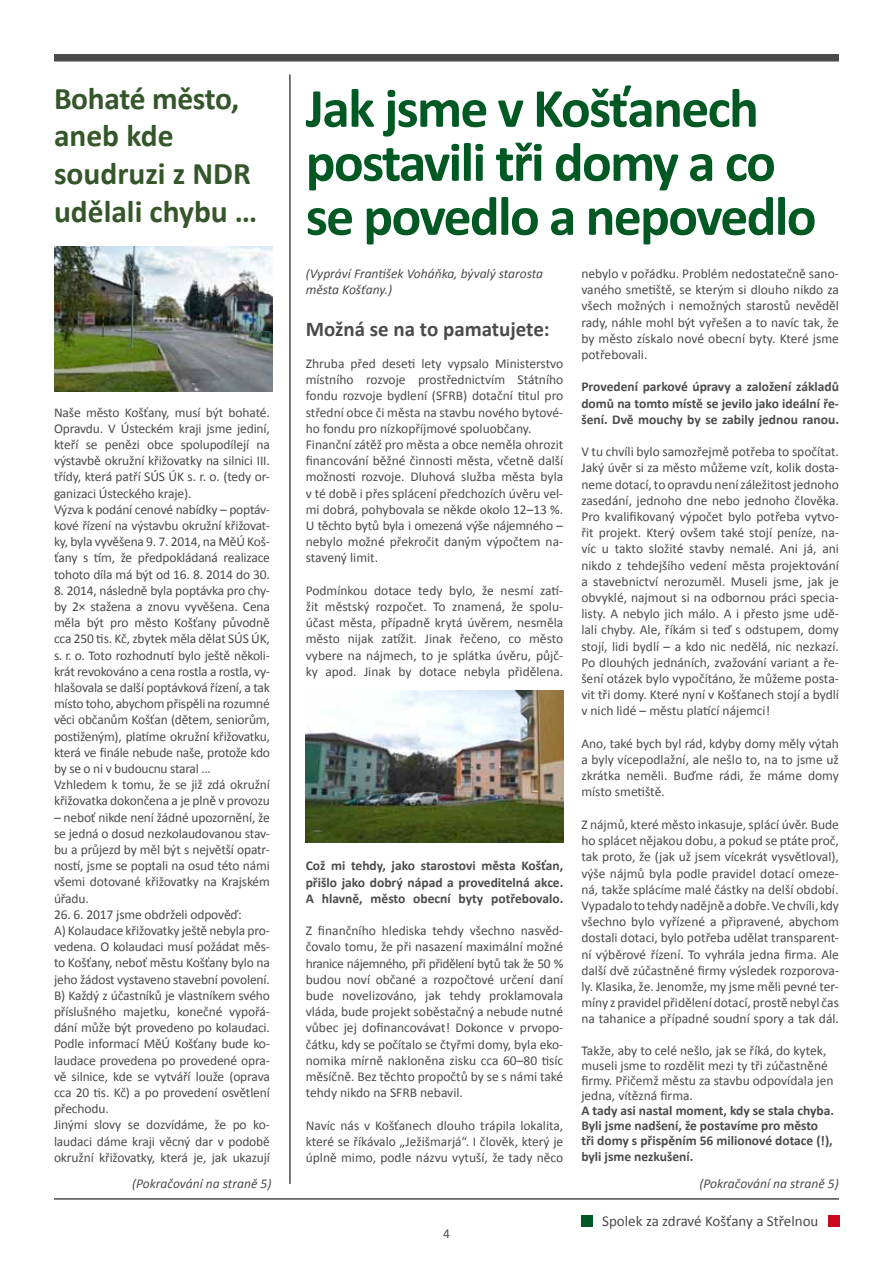
<style>
.page{position:relative;width:893px;height:1263px;background:#fff}
.page>*{position:absolute;margin:0;border:0;box-sizing:border-box;transform-origin:0 0}
.t1{font:700 55.5px/54px "Calibri";letter-spacing:-.03em;color:#005823}
.t2{font:700 31.5px/37.8px "Calibri";color:#35562a}
.t3{font:700 21px "Calibri";color:#4b4b4d}
.t4{font:15px "Calibri";color:#4b4b4d}
.t5{font:13.5px/16.2px "Calibri";letter-spacing:-.01em;color:#4b4b4d;text-align:justify}
.t6{font:700 13.5px/16.2px "Calibri";color:#4b4b4d;text-align:justify}
.t7{font:italic 13.5px/16.2px "Calibri";color:#4b4b4d}
</style>
<div class="page">
<hr style="left:54px;top:1198px;width:785px;height:1px;background:#4b4b4d">
<div style="left:581px;top:1215px;width:11px;height:11px;background:#005823"></div>
<div style="left:828px;top:1215px;width:12px;height:11px;background:#cd071e"></div>
<div style="left:54px;top:54px;width:785px;height:8px;background:#4b4b4d"></div>
<hr style="left:289px;top:74px;width:2px;height:1110px;background:#4b4b4d">
<img style="left:55px;top:247px;width:217px;height:144px">
<img style="left:306px;top:691px;width:257px;height:151px">
<h2 class="t2" style="left:54px;top:79px;width:205px">Bohaté město, aneb kde soudruzi z NDR udělali chybu …</h2>
<p class="t5" style="left:54px;top:404px;width:217px;text-align:left">Naše město Košťany, musí být bohaté.<br>Opravdu. V Ústeckém kraji jsme jediní, kteří se penězi obce spolupodílejí na výstavbě okružní křižovatky na silnici III. třídy, která patří SÚS ÚK s. r. o. (tedy or&shy;ganizaci Ústeckého kraje).<br>Výzva k podání cenové nabídky – poptáv&shy;kové řízení na výstavbu okružní křižovat&shy;ky, byla vyvěšena 9. 7. 2014, na MěÚ Koš&shy;ťany s tím, že předpokládaná realizace tohoto díla má být od 16. 8. 2014 do 30.</p>
<p class="t5" style="left:54px;top:582px;width:217px;text-align:left">8. 2014, následně byla poptávka pro chy&shy;by 2× stažena a znovu vyvěšena. Cena měla být pro město Košťany původně cca 250 tis. Kč, zbytek měla dělat SÚS ÚK, s. r. o. Toto rozhodnutí bylo ještě několi&shy;krát revokováno a cena rostla a rostla, vy&shy;hlašovala se další poptávková řízení, a tak místo toho, abychom přispěli na rozumné věci občanům Košťan (dětem, seniorům, postiženým), platíme okružní křižovatku, která ve finále nebude naše, protože kdo by se o ni v budoucnu staral …<br>Vzhledem k tomu, že se již zdá okružní křižovatka dokončena a je plně v provozu</p>
<p class="t5" style="left:54px;top:809px;width:217px">– neboť nikde není žádné upozornění, že se jedná o dosud nezkolaudovanou stav&shy;bu a průjezd by měl být s největší opatr&shy;ností, jsme se poptali na osud této námi všemi dotované křižovatky na Krajském úřadu.</p>
<p class="t5" style="left:54px;top:906px;width:217px;text-align:left">26. 6. 2017 jsme obdrželi odpověď:<br>A) Kolaudace křižovatky ještě nebyla pro&shy;vedena. O kolaudaci musí požádat měs&shy;to Košťany, neboť městu Košťany bylo na jeho žádost vystaveno stavební povolení.<br>B) Každý z účastníků je vlastníkem svého příslušného majetku, konečné vypořá&shy;dání může být provedeno po kolaudaci.<br>Podle informací MěÚ Košťany bude ko&shy;laudace provedena po provedené opra&shy;vě silnice, kde se vytváří louže (oprava cca 20 tis. Kč) a po provedení osvětlení přechodu.<br>Jinými slovy se dozvídáme, že po ko&shy;laudaci dáme kraji věcný dar v podobě okružní křižovatky, která je, jak ukazují</p>
<h1 class="t1" style="left:306px;top:81px;width:512px">Jak jsme v Košťanech postavili tři domy a co se povedlo a nepovedlo</h1>
<p class="t7" style="left:306px;top:265px;width:239px">(Vypráví František Voháňka, bývalý starosta města Košťany.)</p>
<h3 class="t3" style="left:306px;top:315px;width:245px">Možná se na to pamatujete:</h3>
<p class="t5" style="left:306px;top:355px;width:259px;text-align:left">Zhruba před deseti lety vypsalo Ministerstvo místního rozvoje prostřednictvím Státního fondu rozvoje bydlení (SFRB) dotační titul pro střední obce či města na stavbu nového bytové&shy;ho fondu pro nízkopříjmové spoluobčany.<br>Finanční zátěž pro města a obce neměla ohrozit financování běžné činnosti města, včetně další možnosti rozvoje. Dluhová služba města byla v té době i přes splácení předchozích úvěru vel&shy;mi dobrá, pohybovala se někde okolo 12–13 %.<br>U těchto bytů byla i omezená výše nájemného – nebylo možné překročit daným výpočtem na&shy;stavený limit.</p>
<p class="t5" style="left:306px;top:582px;width:259px">Podmínkou dotace tedy bylo, že nesmí zatí&shy;žit městský rozpočet. To znamená, že spolu&shy;účast města, případně krytá úvěrem, nesměla město nijak zatížit. Jinak řečeno, co město vybere na nájmech, to je splátka úvěru, půjč&shy;ky apod. Jinak by dotace nebyla přidělena.</p>
<p class="t6" style="left:306px;top:858px;width:259px">Což mi tehdy, jako starostovi města Košťan, přišlo jako dobrý nápad a proveditelná akce.<br>A hlavně, město obecní byty potřebovalo.</p>
<p class="t5" style="left:306px;top:922px;width:259px">Z finančního hlediska tehdy všechno nasvěd&shy;čovalo tomu, že při nasazení maximální možné hranice nájemného, při přidělení bytů tak že 50 % budou noví občané a rozpočtové určení daní bude novelizováno, jak tehdy proklamovala vláda, bude projekt soběstačný a nebude nutné vůbec jej dofinancovávat! Dokonce v prvopo&shy;čátku, kdy se počítalo se čtyřmi domy, byla eko&shy;nomika mírně nakloněna zisku cca 60–80 tisíc měsíčně. Bez těchto propočtů by se s námi také tehdy nikdo na SFRB nebavil.</p>
<p class="t5" style="left:306px;top:1117px;width:259px">Navíc nás v Košťanech dlouho trápila lokalita, které se říkávalo „Ježišmarjá“. I člověk, který je úplně mimo, podle názvu vytuší, že tady něco</p>
<p class="t5" style="left:581px;top:265px;width:259px">nebylo v pořádku. Problém nedostatečně sano&shy;vaného smetiště, se kterým si dlouho nikdo za všech možných i nemožných starostů nevěděl rady, náhle mohl být vyřešen a to navíc tak, že by město získalo nové obecní byty. Které jsme potřebovali.</p>
<p class="t6" style="left:581px;top:379px;width:259px">Provedení parkové úpravy a založení základů domů na tomto místě se jevilo jako ideální ře&shy;šení. Dvě mouchy by se zabily jednou ranou.</p>
<p class="t5" style="left:581px;top:444px;width:259px">V tu chvíli bylo samozřejmě potřeba to spočítat.<br>Jaký úvěr si za město můžeme vzít, kolik dosta&shy;neme dotací, to opravdu není záležitost jednoho zasedání, jednoho dne nebo jednoho člověka.<br>Pro kvalifikovaný výpočet bylo potřeba vytvo&shy;řit projekt. Který ovšem také stojí peníze, na&shy;víc u takto složité stavby nemalé. Ani já, ani nikdo z tehdejšího vedení města projektování a stavebnictví nerozuměl. Museli jsme, jak je obvyklé, najmout si na odbornou práci specia&shy;listy. A nebylo jich málo. A i přesto jsme udě&shy;lali chyby. Ale, říkám si teď s odstupem, domy stojí, lidi bydlí – a kdo nic nedělá, nic nezkazí.<br>Po dlouhých jednáních, zvažování variant a ře&shy;šení otázek bylo vypočítáno, že můžeme posta&shy;vit tři domy. Které nyní v Košťanech stojí a bydlí v nich lidé – městu platící nájemci!</p>
<p class="t5" style="left:581px;top:735px;width:259px">Ano, také bych byl rád, kdyby domy měly výtah a byly vícepodlažní, ale nešlo to, na to jsme už zkrátka neměli. Buďme rádi, že máme domy místo smetiště.</p>
<p class="t5" style="left:581px;top:816px;width:259px">Z nájmů, které město inkasuje, splácí úvěr. Bude ho splácet nějakou dobu, a pokud se ptáte proč, tak proto, že (jak už jsem vícekrát vysvětloval), výše nájmů byla podle pravidel dotací omeze&shy;ná, takže splácíme malé částky na delší období.<br>Vypadalo to tehdy nadějně a dobře. Ve chvíli, kdy všechno bylo vyřízené a připravené, abychom dostali dotaci, bylo potřeba udělat transparent&shy;ní výběrové řízení. To vyhrála jedna firma. Ale další dvě zúčastněné firmy výsledek rozporova&shy;ly. Klasika, že. Jenomže, my jsme měli pevné ter&shy;míny z pravidel přidělení dotací, prostě nebyl čas na tahanice a případné soudní spory a tak dál.</p>
<p class="t5" style="left:581px;top:1042px;width:254px;line-height:15px;text-align:left">Takže, aby to celé nešlo, jak se říká, do kytek, museli jsme to rozdělit mezi ty tři zúčastněné firmy. Přičemž městu za stavbu odpovídala jen jedna, vítězná firma.</p>
<p class="t6" style="left:581px;top:1102px;width:254px;line-height:15.5px;text-align:left">A tady asi nastal moment, kdy se stala chyba.<br>Byli jsme nadšení, že postavíme pro město tři domy s přispěním 56 milionové dotace (!), byli jsme nezkušení.</p>
<p class="t7" style="left:132px;top:1174px;width:141px">(Pokračování na straně 5)</p>
<p class="t7" style="left:699px;top:1174px;width:141px">(Pokračování na straně 5)</p>
<p class="t5" style="left:443px;top:1226px;width:8px">4</p>
<p class="t4" style="left:602px;top:1211px;width:218px">Spolek za zdravé Košťany a Střelnou</p>
</div>
